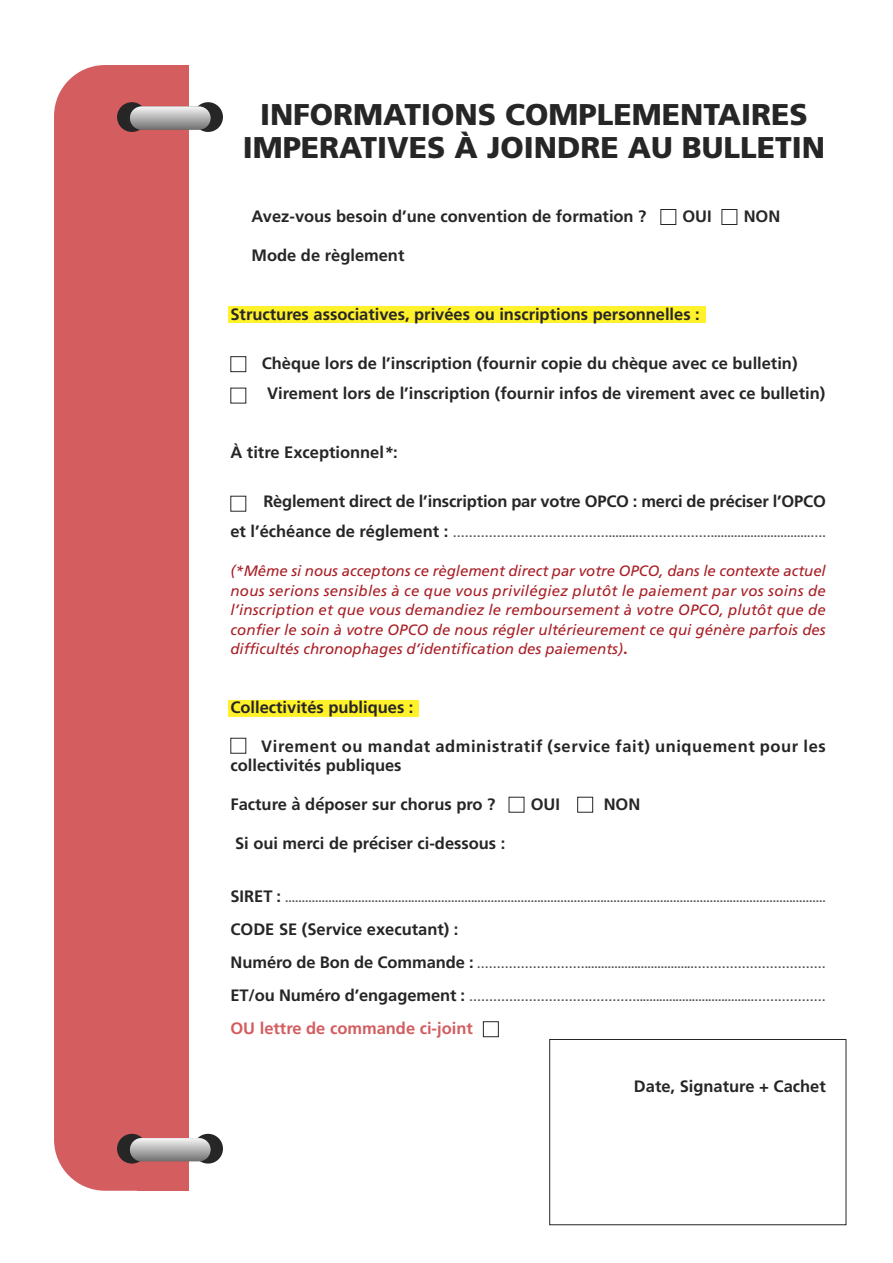
<style>
.page{position:relative;width:893px;height:1263px;background:#fff}
.page>*{position:absolute;margin:0;border:0;box-sizing:border-box;transform-origin:0 0}
.t1{font:900 30px/33px "Frutiger";color:#272627;text-align:center}
.t2{font:700 16.5px/30px "Frutiger";color:#272627}
.t3{font:700 16.5px/19.5px "Frutiger";letter-spacing:.035em;color:#272627}
.t4{font:700 16.5px "Frutiger";color:#d35d5f}
.t5{font:italic 15px/19.5px "Frutiger";color:#a91f26;text-align:justify}
.t6{font:700 12px "Frutiger";color:#525152}
.s1{font-style:italic}
.s2{font-size:16.5px;color:#272627}
.s3{font-weight:700;font-style:normal;font-size:16.5px}
.s4{font-family:"Menlo";font-style:italic}
</style>
<div class="page">
<div style="left:228px;top:306px;width:478px;height:17px;background:#fff12a"></div>
<div style="left:228px;top:701px;width:191px;height:16px;background:#fff12a"></div>
<div style="left:138px;top:65px;width:51px;height:1126px;background:#d35d5f"></div>
<div style="left:54px;top:65px;width:131px;height:1126px;background:#d35d5f;border-radius:51px"></div>
<div style="left:117px;top:102px;width:30px;height:30px;background:#272627;border-radius:50%"></div>
<div style="left:193px;top:102px;width:30px;height:30px;background:#272627;border-radius:50%"></div>
<div style="left:130px;top:106px;width:81px;height:24px;background:linear-gradient(to bottom,#f3f2f2,#777676);border-radius:12px"></div>
<div style="left:117px;top:1134px;width:30px;height:29px;background:#272627;border-radius:50%"></div>
<div style="left:193px;top:1134px;width:30px;height:29px;background:#272627;border-radius:50%"></div>
<svg style="left:130px;top:1138px;width:81px;height:23px;background:#b2b2b2"></svg>
<div style="left:660px;top:209px;width:16px;height:16px;border:1px solid #272627"></div>
<div style="left:230px;top:356px;width:16px;height:16px;border:1px solid #272627"></div>
<div style="left:230px;top:738px;width:16px;height:16px;border:1px solid #272627"></div>
<div style="left:483px;top:1021px;width:16px;height:16px;border:1px solid #272627"></div>
<div style="left:577px;top:797px;width:16px;height:15px;border:1px solid #272627"></div>
<div style="left:721px;top:209px;width:16px;height:16px;border:1px solid #272627"></div>
<div style="left:549px;top:1039px;width:297px;height:186px;border:1px solid #272627"></div>
<h1 class="t1" style="left:243px;top:100px;width:584px">INFORMATIONS COMPLEMENTAIRES<br>IMPERATIVES À JOINDRE AU BULLETIN</h1>
<p class="t2" style="left:252px;top:203px;width:396px">Avez-vous besoin d’une convention de formation ?</p>
<p class="t2" style="left:682px;top:203px;width:31px">OUI</p>
<p class="t2" style="left:744px;top:203px;width:38px">NON</p>
<p class="t2" style="left:252px;top:242px;width:154px">Mode de règlement</p>
<p class="t2" style="left:230px;top:300px;width:471px">Structures associatives, privées ou inscriptions personnelles :</p>
<p class="t2" style="left:267px;top:350px;width:560px;text-indent:-5px">Chèque lors de l’inscription (fournir copie du chèque avec ce bulletin)<br>Virement lors de l’inscription (fournir infos de virement avec ce bulletin)</p>
<p class="t2" style="left:230px;top:438px;width:169px">À titre Exceptionnel<span class="s1">*</span>:</p>
<p class="t2" style="left:263px;top:488px;width:564px">Règlement direct de l’inscription par votre OPCO : merci de préciser l’OPCO</p>
<p class="t6" style="left:230px;top:528px;width:597px"><span class="s2">et l’échéance de réglement :</span> ………………………………….........………………..............................….</p>
<p class="t5" style="left:230px;top:562px;width:597px">(*Même si nous acceptons ce règlement direct par votre OPCO, dans le contexte actuel nous serions sensibles à ce que vous privilégiez plutôt le paiement par vos soins de l’inscription et que vous demandiez le remboursement à votre OPCO, plutôt que de confier le soin à votre OPCO de nous régler ultérieurement ce qui génère parfois des difficultés chronophages d’identification des paiements)<span class="s3">.</span></p>
<p class="t2" style="left:230px;top:693px;width:185px">Collectivités publiques :</p>
<p class="t3" style="left:230px;top:737px;width:597px;text-indent:31px">Virement ou mandat administratif (service fait) uniquement pour les collectivités publiques</p>
<p class="t2" style="left:230px;top:791px;width:266px">Facture <span class="s4">̀</span>a d<span class="s4">́</span>eposer sur chorus pro ?</p>
<p class="t2" style="left:531px;top:791px;width:31px">OUI</p>
<p class="t2" style="left:604px;top:791px;width:38px">NON</p>
<p class="t2" style="left:235px;top:830px;width:272px">Si oui merci de pr<span class="s4">́</span>eciser ci-dessous :</p>
<p class="t6" style="left:230px;top:893px;width:597px"><span class="s2">SIRET :</span> ...................................................................................................................................................................</p>
<p class="t2" style="left:230px;top:915px;width:229px">CODE SE (Service executant) :</p>
<p class="t6" style="left:230px;top:959px;width:597px"><span class="s2">Numéro de Bon de Commande :</span> ……………………….................................……………………………</p>
<p class="t6" style="left:230px;top:992px;width:597px"><span class="s2">ET/ou Numéro d’engagement :</span> ……………………………………....................................………………</p>
<p class="t4" style="left:230px;top:1021px;width:244px">OU lettre de commande ci-joint</p>
<p class="t2" style="left:634px;top:1073px;width:193px">Date, Signature + Cachet</p>
</div>
